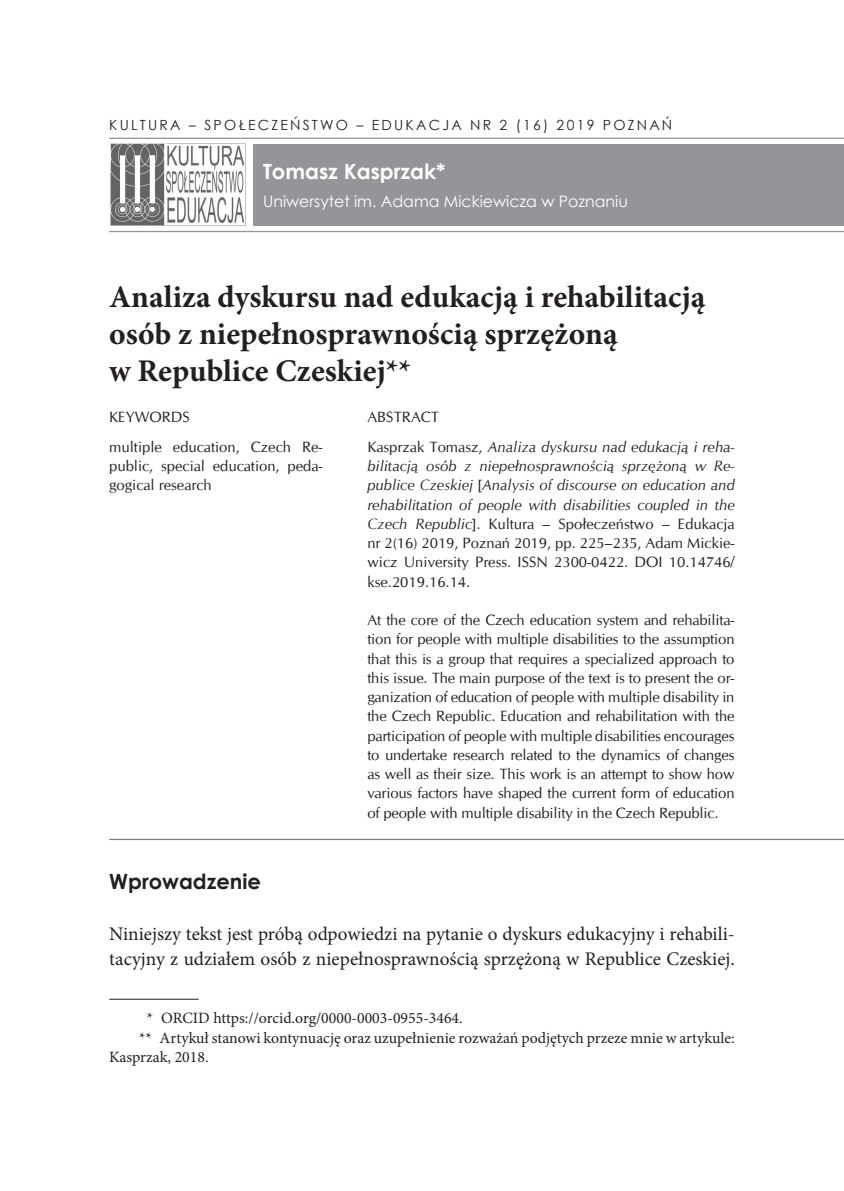
<style>
.page{position:relative;width:844px;height:1191px;background:#fff}
.page>*{position:absolute;margin:0;border:0;box-sizing:border-box;transform-origin:0 0}
.t1{font:700 31.5px/36.8px "Minion Pro";color:#231f20}
.t2{font:700 21px "Century Gothic";color:#fff}
.t3{font:700 21px "Century Gothic";color:#231f20}
.t4{font:19.25px/25px "Minion Pro";color:#231f20}
.t5{font:15.75px "Minion Pro";color:#231f20}
.t6{font:15.75px "Century Gothic";color:#fff}
.t7{font:14.88px/19.2px "CG Omega";color:#231f20}
.t8{font:italic 14.88px/19.2px "CG Omega";color:#231f20}
.t9{font:14px "Century Gothic";letter-spacing:.16em;color:#231f20}
.s1{font-style:normal}
</style>
<div class="page">
<div style="left:253px;top:144px;width:590px;height:82px;background:#939598"></div>
<hr style="left:109px;top:998px;width:89px;height:1px;background:#231f20">
<hr style="left:109px;top:138px;width:734px;height:1px;background:#939598">
<img style="left:110px;top:144px;width:135px;height:82px">
<hr style="left:109px;top:838px;width:734px;height:2px;background:#808285">
<hr style="left:109px;top:231px;width:734px;height:1px;background:#939598">
<p class="t9" style="left:109px;top:115px;width:564px">KULTURA – SPOŁECZEŃSTWO – EDUKACJA NR 2 (16) 2019 POZNAŃ</p>
<h2 class="t2" style="left:263px;top:155px;width:184px">Tomasz Kasprzak*</h2>
<p class="t6" style="left:263px;top:190px;width:366px">Uniwersytet im. Adama Mickiewicza w Poznaniu</p>
<h1 class="t1" style="left:109px;top:278px;width:597px">Analiza dyskursu nad edukacją i rehabilitacją osób z niepełnosprawnością sprzężoną<br>w Republice Czeskiej**<sup>12</sup></h1>
<p class="t7" style="left:109px;top:402px;width:215px;line-height:29.8px">KEYWORDS<br>multiple education, Czech Re-</p>
<p class="t7" style="left:109px;top:457px;width:215px">public, special education, peda&shy;gogical research</p>
<p class="t8" style="left:367px;top:402px;width:369px;line-height:29.8px"><span class="s1">ABSTRACT<br>Kasprzak Tomasz,</span> Analiza dyskursu nad edukacją i reha-</p>
<p class="t8" style="left:367px;top:456px;width:369px;text-align:justify">bilitacją osób z niepełnosprawnością sprzężoną w Re&shy;publice Czeskiej <span class="s1">[</span>Analysis of discourse on education and rehabilitation of people with disabilities coupled in the Czech Republic<span class="s1">]. Kultura – Społeczeństwo – Edukacja nr 2(16) 2019, Poznań 2019, pp. 225–235, Adam Mickie&shy;wicz University Press. ISSN 2300-0422. DOI 10.14746/ kse.2019.16.14.</span></p>
<p class="t7" style="left:367px;top:610px;width:368px;text-align:justify">At the core of the Czech education system and rehabilita&shy;tion for people with multiple disabilities to the assumption that this is a group that requires a specialized approach to this issue. The main purpose of the text is to present the or&shy;ganization of education of people with multiple disability in the Czech Republic. Education and rehabilitation with the participation of people with multiple disabilities encourages to undertake research related to the dynamics of changes as well as their size. This work is an attempt to show how various factors have shaped the current form of education of people with multiple disability in the Czech Republic.</p>
<h2 class="t3" style="left:109px;top:865px;width:153px">Wprowadzenie</h2>
<p class="t4" style="left:109px;top:921px;width:627px">Niniejszy tekst jest próbą odpowiedzi na pytanie o dyskurs edukacyjny i rehabili&shy;tacyjny z udziałem osób z niepełnosprawnością sprzężoną w Republice Czeskiej.</p>
<p class="t5" style="left:147px;top:1007px;width:317px">* ORCID https://orcid.org/0000-0003-0955-3464.</p>
<p class="t5" style="left:139px;top:1027px;width:597px">** Artykuł stanowi kontynuację oraz uzupełnienie rozważań podjętych przeze mnie w artykule:</p>
<p class="t5" style="left:109px;top:1046px;width:101px">Kasprzak, 2018.</p>
</div>
